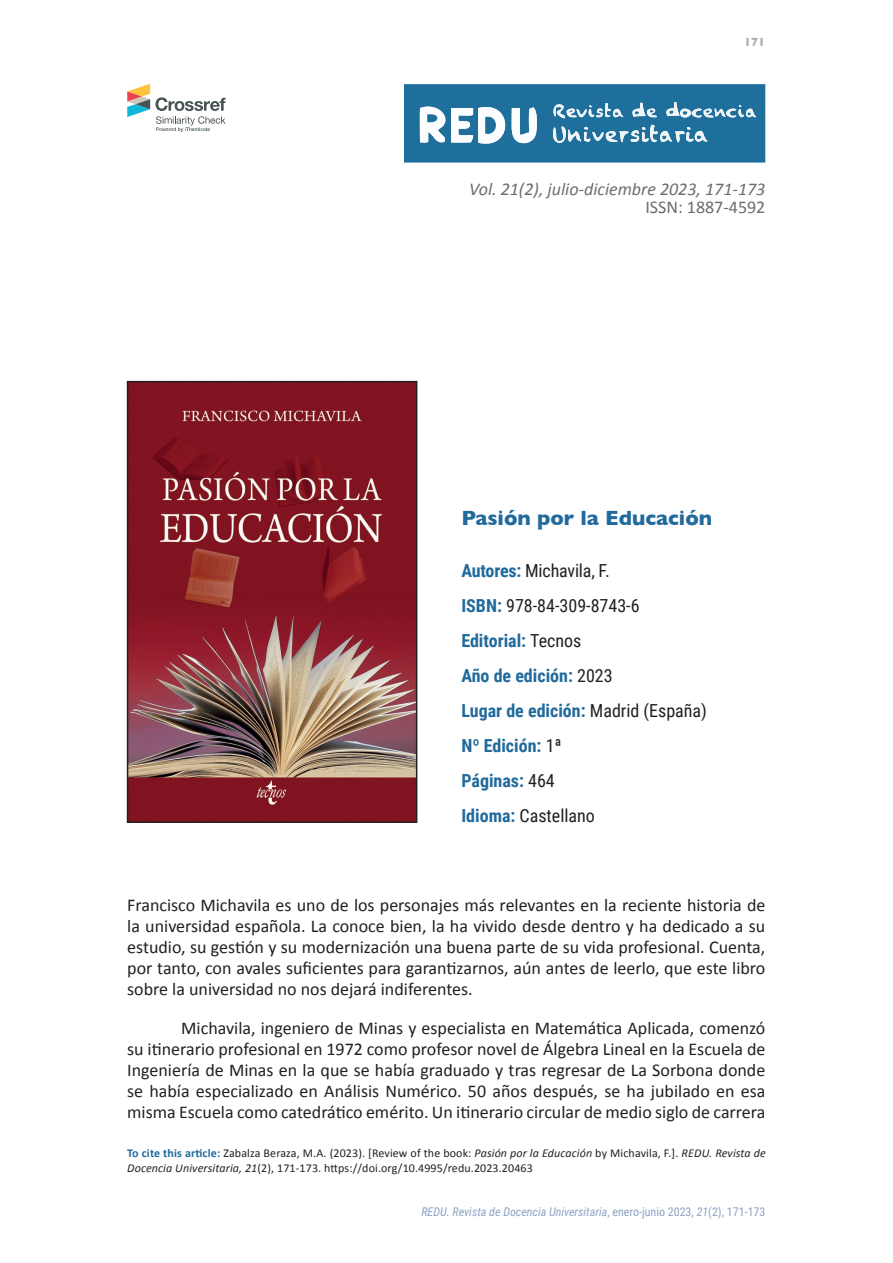
<style>
.page{position:relative;width:893px;height:1263px;background:#fff}
.page>*{position:absolute;margin:0;border:0;box-sizing:border-box;transform-origin:0 0}
.REDU_TIT_RECENSIONES{font:700 21px "Gill Sans";color:#216a9c}
.REDU_TXTGRAL{font:18px/21px "Calibri";color:#231f20;text-align:justify}
.REDU_TXTGRAL_1P{font:18px/21px "Calibri";color:#231f20;text-align:justify}
.REDU_AUTORES2{font:700 18px "Roboto Condensed";color:#216a9c}
.REDU_AUTORES2-2{font:18px "Roboto Condensed";color:#231f20}
.t1{font:italic 18px "Calibri";color:#6c6d70}
.t2{font:18px "Calibri";color:#6c6d70}
.REDU_TOCITE{font:12px/15px "Calibri";letter-spacing:.01em;color:#231f20}
.t3{font:italic 12px "Roboto Condensed";color:#8ca3c4}
.t4{font:700 12px "Gill Sans";color:#b0aead}
.s1{font-weight:700;color:#216a9c}
.s2{font-weight:400;color:#231f20}
.s3{font-style:italic}
.s4{font-style:normal}
</style>
<div class="page">
<svg style="left:404px;top:84px;width:362px;height:79px;background:#4285ac"></svg>
<img style="left:130px;top:384px;width:284px;height:436px">
<div style="left:127px;top:381px;width:290px;height:442px;border:2px solid #231f20"></div>
<svg style="left:127px;top:84px;width:99px;height:48px"></svg>
<p class="t4" style="left:744px;top:32px;width:23px">171</p>
<p class="t1" style="left:469px;top:176px;width:298px">Vol. 21(2), julio-diciembre 2023, 171-173</p>
<p class="t2" style="left:645px;top:195px;width:122px">ISSN: 1887-4592</p>
<p class="REDU_TIT_RECENSIONES" style="left:461px;top:501px;width:252px">Pasión por la Educación</p>
<p class="REDU_AUTORES2-2" style="left:461px;top:558px;width:150px"><span class="s1">Autores:</span> Michavila, F.</p>
<p class="REDU_AUTORES2-2" style="left:461px;top:593px;width:180px"><span class="s1">ISBN:</span> 978-84-309-8743-6</p>
<p class="REDU_AUTORES2" style="left:461px;top:628px;width:122px">Editorial: <span class="s2">Tecnos</span></p>
<p class="REDU_AUTORES2" style="left:461px;top:663px;width:153px">Año de edición: <span class="s2">2023</span></p>
<p class="REDU_AUTORES2" style="left:461px;top:698px;width:247px">Lugar de edición: <span class="s2">Madrid (España)</span></p>
<p class="REDU_AUTORES2" style="left:461px;top:733px;width:102px">Nº Edición: <span class="s2">1ª</span></p>
<p class="REDU_AUTORES2" style="left:461px;top:768px;width:95px">Páginas: <span class="s2">464</span></p>
<p class="REDU_AUTORES2-2" style="left:461px;top:803px;width:135px"><span class="s1">Idioma:</span> Castellano</p>
<p class="REDU_TXTGRAL_1P" style="left:127px;top:894px;width:640px">Francisco Michavila es uno de los personajes más relevantes en la reciente historia de la universidad española. La conoce bien, la ha vivido desde dentro y ha dedicado a su estudio, su gestión y su modernización una buena parte de su vida profesional. Cuenta, por tanto, con avales suficientes para garantizarnos, aún antes de leerlo, que este libro sobre la universidad no nos dejará indiferentes.</p>
<p class="REDU_TXTGRAL" style="left:127px;top:1017px;width:640px;text-indent:54px">Michavila, ingeniero de Minas y especialista en Matemática Aplicada, comenzó su itinerario profesional en 1972 como profesor novel de Álgebra Lineal en la Escuela de Ingeniería de Minas en la que se había graduado y tras regresar de La Sorbona donde se había especializado en Análisis Numérico. 50 años después, se ha jubilado en esa misma Escuela como catedrático emérito. Un itinerario circular de medio siglo de carrera</p>
<p class="REDU_TOCITE" style="left:127px;top:1146px;width:640px"><span class="s1">To cite this article:</span> Zabalza Beraza, M.A. (2023). [Review of the book: <span class="s3">Pasión por la Educación</span> by Michavila, F.]. <span class="s3">REDU. Revista de<br>Docencia Universitaria, 21</span>(2), 171-173. https://doi.org/10.4995/redu.2023.20463</p>
<p class="t3" style="left:421px;top:1204px;width:346px">REDU. Revista de Docencia Universitaria<span class="s4">, enero-junio 2023,</span> 21<span class="s4">(2), 171-173</span></p>
</div>
